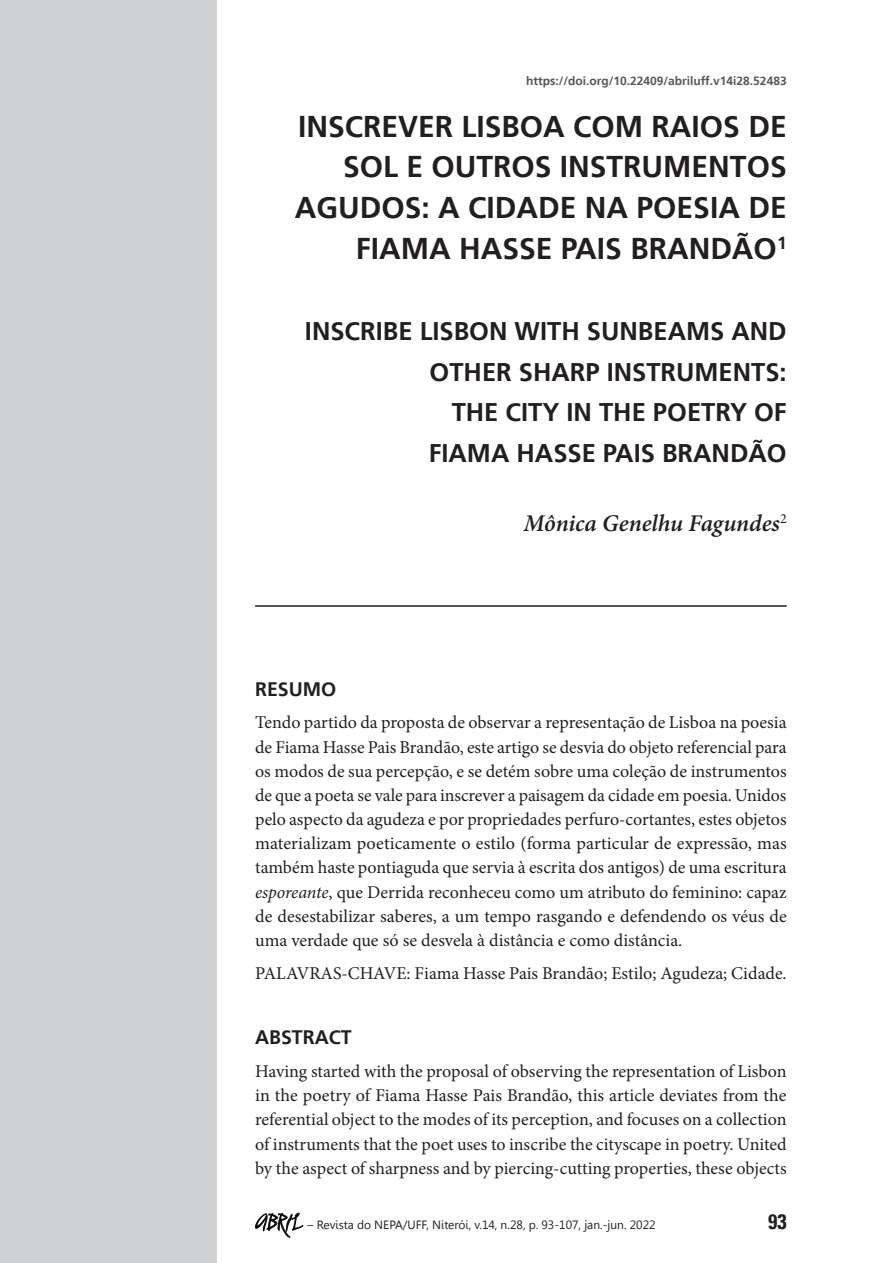
<style>
.page{position:relative;width:893px;height:1263px;background:#fff}
.page>*{position:absolute;margin:0;border:0;box-sizing:border-box;transform-origin:0 0}
.t1{font:700 30px/40.7px "Frutiger LT";color:#231f20;text-align:right}
.t2{font:700 25.5px/40.7px "Frutiger LT";color:#231f20;text-align:right}
.t3{font:italic 600 24px "Minion Pro";letter-spacing:-.005em;color:#231f20}
.t4{font:700 condensed 21px "Univers LT";color:#231f20}
.t5{font:700 19.5px "Frutiger LT";color:#231f20}
.t6{font:18px/24.2px "Minion Pro";color:#231f20;text-align:justify}
.t7{font:12px "Gisha";color:#231f20}
.t8{font:700 12px "Frutiger LT";color:#57585a}
.s1{font-style:italic}
.s2{font-family:"Dali";font-size:18px;color:#000}
</style>
<div class="page">
<div style="left:1px;top:0;width:216px;height:1263px;background:#d1d2d4"></div>
<svg style="left:255px;top:1212px;width:49px;height:26px"></svg>
<svg style="left:0;top:0;width:1px;height:1263px"></svg>
<hr style="left:255px;top:605px;width:532px;height:2px;background:#231f20">
<p class="t8" style="left:526px;top:74px;width:262px">https://doi.org/10.22409/abriluff.v14i28.52483</p>
<h1 class="t1" style="left:295px;top:106px;width:493px">INSCREVER LISBOA COM RAIOS DE<br>SOL E OUTROS INSTRUMENTOS<br>AGUDOS: A CIDADE NA POESIA DE<br>FIAMA HASSE PAIS BRANDÃO<sup>1</sup></h1>
<h2 class="t2" style="left:305px;top:311px;width:483px">INSCRIBE LISBON WITH SUNBEAMS AND<br>OTHER SHARP INSTRUMENTS:<br>THE CITY IN THE POETRY OF<br>FIAMA HASSE PAIS BRANDÃO</h2>
<h3 class="t3" style="left:524px;top:506px;width:265px">Mônica Genelhu Fagundes<sup>2</sup></h3>
<p class="t5" style="left:255px;top:677px;width:83px">RESUMO</p>
<p class="t6" style="left:255px;top:711px;width:533px">Tendo partido da proposta de observar a representação de Lisboa na poesia de Fiama Hasse Pais Brandão, este artigo se desvia do objeto referencial para os modos de sua percepção, e se detém sobre uma coleção de instrumentos de que a poeta se vale para inscrever a paisagem da cidade em poesia. Unidos pelo aspecto da agudeza e por propriedades perfuro-cortantes, estes objetos materializam poeticamente o estilo (forma particular de expressão, mas também haste pontiaguda que servia à escrita dos antigos) de uma escritura <span class="s1">esporeante</span>, que Derrida reconheceu como um atributo do feminino: capaz de desestabilizar saberes, a um tempo rasgando e defendendo os véus de uma verdade que só se desvela à distância e como distância.</p>
<p class="t6" style="left:255px;top:961px;width:533px">PALAVRAS-CHAVE: Fiama Hasse Pais Brandão; Estilo; Agudeza; Cidade.</p>
<p class="t5" style="left:255px;top:1026px;width:98px">ABSTRACT</p>
<p class="t6" style="left:255px;top:1059px;width:533px">Having started with the proposal of observing the representation of Lisbon in the poetry of Fiama Hasse Pais Brandão, this article deviates from the referential object to the modes of its perception, and focuses on a collection of instruments that the poet uses to inscribe the cityscape in poetry. United by the aspect of sharpness and by piercing-cutting properties, these objects</p>
<p class="t7" style="left:255px;top:1217px;width:402px"><span class="s2">ABRIL</span> – Revista do NEPA/UFF, Niterói, v.14, n.28, p. 93-107, jan.-jun. 2022</p>
<p class="t4" style="left:768px;top:1208px;width:20px">93</p>
</div>
